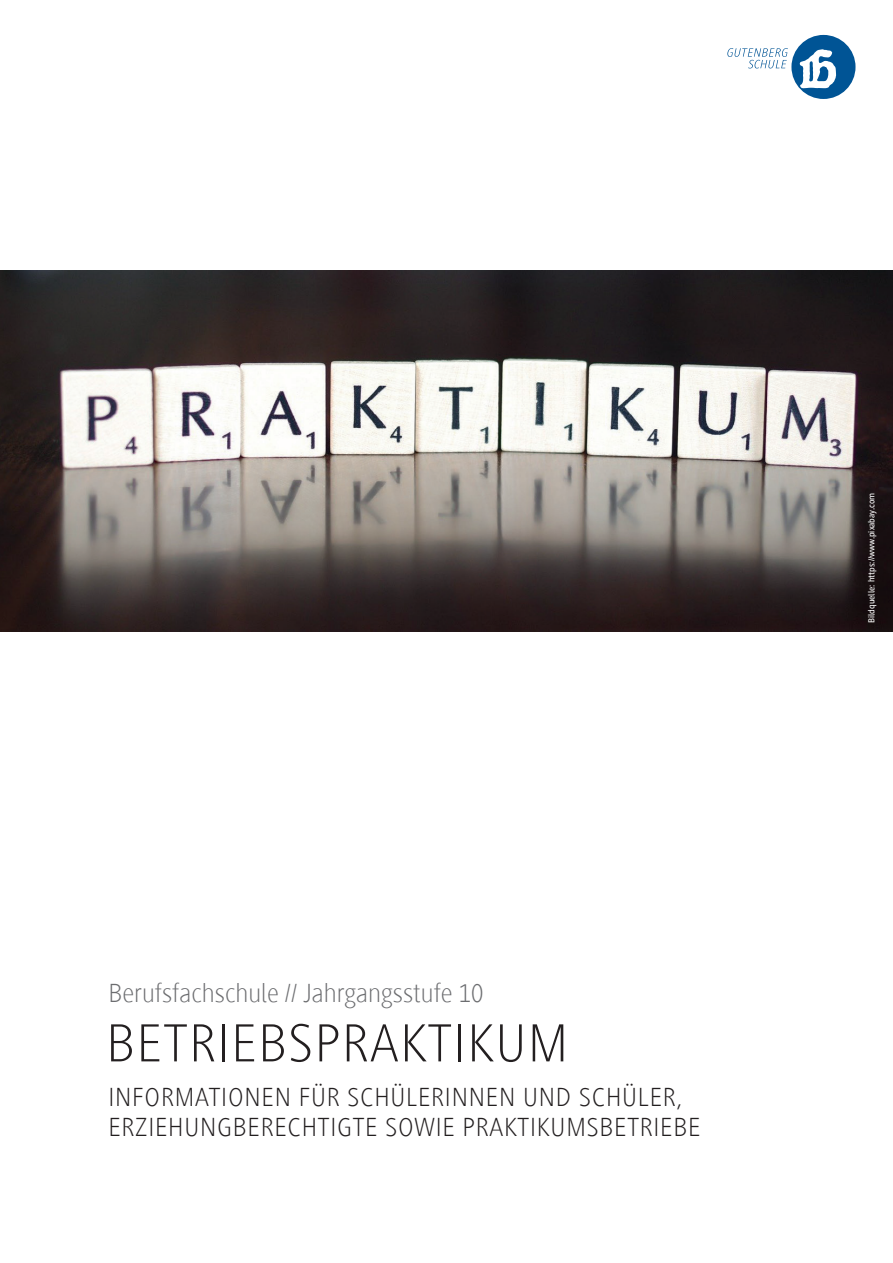
<style>
.page{position:relative;width:893px;height:1263px;background:#fff}
.page>*{position:absolute;margin:0;border:0;box-sizing:border-box;transform-origin:0 0}
.t1{font:100 55.5px "Generis Sans Com";letter-spacing:.03em;color:#231f20}
.t2{font:100 27px/30px "Generis Sans Com";letter-spacing:.03em;color:#231f20}
.t3{font:100 27px "Generis Sans Com";color:#6c6d70}
.t4{font:500 9px "Generis Sans Com";color:#fff}
</style>
<div class="page">
<div style="left:791px;top:35px;width:64px;height:64px;background:#005495;border-radius:50%"></div>
<svg style="left:800px;top:49px;width:36px;height:39px"></svg>
<svg style="left:727px;top:48px;width:61px;height:20px"></svg>
<img style="left:0;top:270px;width:893px;height:361px">
<p class="t3" style="left:108px;top:978px;width:376px">Berufsfachschule // Jahrgangsstufe 10</p>
<h1 class="t1" style="left:106px;top:1013px;width:463px">BETRIEBSPRAKTIKUM</h1>
<p class="t2" style="left:108px;top:1083px;width:593px">INFORMATIONEN FÜR SCHÜLERINNEN UND SCHÜLER,<br>ERZIEHUNGBERECHTIGTE SOWIE PRAKTIKUMSBETRIEBE</p>
<p class="t4" style="left:866px;top:623px;width:132px;rotate:-90deg">Bildquelle: https://www.pixabay.com</p>
</div>
